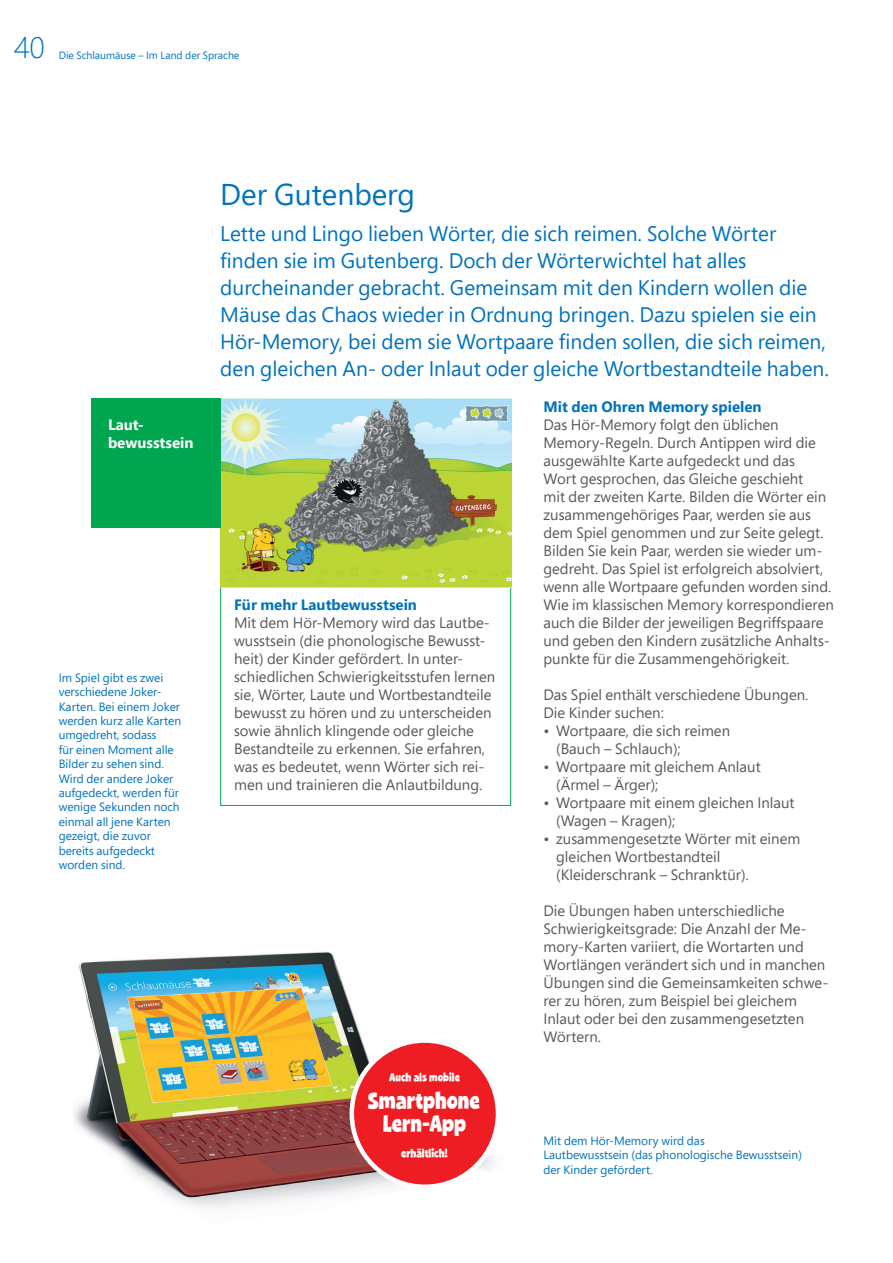
<style>
.page{position:relative;width:893px;height:1263px;background:#fff}
.page>*{position:absolute;margin:0;border:0;box-sizing:border-box;transform-origin:0 0}
.t1{font:30px/22.5px "House Holiday Sans";color:#fff;text-align:center}
.t2{font:30px "Segoe Pro";color:#0073bc}
.t3{font:300 30px "Segoe Pro";color:#0073bc}
.t4{font:21px/27px "Segoe Pro";color:#0073bc}
.t5{font:15px/18px "Segoe Pro";color:#57585a}
.t6{font:700 15px "Segoe Pro";color:#0073bc}
.t7{font:15px "House Holiday Sans";color:#fff}
.t8{font:700 15px/18px "Segoe Pro";color:#fff}
.t9{font:15px "Segoe Pro";color:#fff}
.t10{font:12px/14.4px "Segoe Pro";color:#0073bc}
.t11{font:10.5px "Segoe Pro";color:#0073bc}
</style>
<div class="page">
<div style="left:220px;top:586px;width:291px;height:220px;border:1px solid #00a54f"></div>
<img style="left:220px;top:399px;width:291px;height:188px">
<img style="left:74px;top:951px;width:420px;height:258px">
<div style="left:91px;top:399px;width:129px;height:129px;background:#00a54f"></div>
<div style="left:352px;top:1040px;width:146px;height:147px;background:#ee1d23;border-radius:50%"></div>
<div style="left:350px;top:1038px;width:150px;height:151px;border:4px solid #fff;border-radius:50%"></div>
<h1 class="t3" style="left:14px;top:27px;width:33px">40</h1>
<p class="t11" style="left:59px;top:48px;width:182px">Die Schlaumäuse – Im Land der Sprache</p>
<p class="t9" style="left:100px;top:414px;width:86px">Die Spielidee</p>
<p class="t8" style="left:108px;top:415px;width:87px">Laut&shy;bewusstsein</p>
<p class="t10" style="left:59px;top:670px;width:124px">Im Spiel gibt es zwei verschiedene Joker-<br>Karten. Bei einem Joker werden kurz alle Karten umgedreht, sodass<br>für einen Moment alle<br>Bilder zu sehen sind.<br>Wird der andere Joker aufgedeckt, werden für wenige Sekunden noch einmal all jene Karten gezeigt, die zuvor bereits aufgedeckt worden sind.</p>
<h1 class="t2" style="left:220px;top:173px;width:196px">Der Gutenberg</h1>
<p class="t4" style="left:220px;top:219px;width:610px">Lette und Lingo lieben Wörter, die sich reimen. Solche Wörter finden sie im Gutenberg. Doch der Wörterwichtel hat alles durcheinander gebracht. Gemeinsam mit den Kindern wollen die Mäuse das Chaos wieder in Ordnung bringen. Dazu spielen sie ein Hör-Memory, bei dem sie Wortpaare finden sollen, die sich reimen, den gleichen An- oder Inlaut oder gleiche Wortbestandteile haben.</p>
<p class="t6" style="left:543px;top:396px;width:220px">Mit den Ohren Memory spielen</p>
<p class="t5" style="left:543px;top:415px;width:292px">Das Hör-Memory folgt den üblichen Memory-Regeln. Durch Antippen wird die ausgewählte Karte aufgedeckt und das<br>Wort gesprochen, das Gleiche geschieht<br>mit der zweiten Karte. Bilden die Wörter ein zusammengehöriges Paar, werden sie aus dem Spiel genommen und zur Seite gelegt.<br>Bilden Sie kein Paar, werden sie wieder um&shy;gedreht. Das Spiel ist erfolgreich absolviert, wenn alle Wortpaare gefunden worden sind.<br>Wie im klassischen Memory korrespondieren auch die Bilder der jeweiligen Begriffspaare und geben den Kindern zusätzliche Anhalts&shy;punkte für die Zusammengehörigkeit.</p>
<p class="t5" style="left:543px;top:685px;width:267px">Das Spiel enthält verschiedene Übungen.<br>Die Kinder suchen:</p>
<p class="t5" style="left:556px;top:721px;width:175px;text-indent:-13px">• Wortpaare, die sich reimen (Bauch – Schlauch);</p>
<p class="t5" style="left:556px;top:757px;width:206px;text-indent:-13px">• Wortpaare mit gleichem Anlaut (Ärmel – Ärger);</p>
<p class="t5" style="left:556px;top:793px;width:240px;text-indent:-13px">• Wortpaare mit einem gleichen Inlaut (Wagen – Kragen);</p>
<p class="t5" style="left:556px;top:829px;width:246px;text-indent:-13px">• zusammengesetzte Wörter mit einem gleichen Wortbestandteil (Kleiderschrank – Schranktür).</p>
<p class="t5" style="left:543px;top:901px;width:286px">Die Übungen haben unterschiedliche Schwierigkeitsgrade: Die Anzahl der Me&shy;mory-Karten variiert, die Wortarten und Wortlängen verändert sich und in manchen Übungen sind die Gemeinsamkeiten schwe&shy;rer zu hören, zum Beispiel bei gleichem Inlaut oder bei den zusammengesetzten Wörtern.</p>
<p class="t6" style="left:234px;top:594px;width:184px">Für mehr Lautbewusstsein</p>
<p class="t5" style="left:234px;top:613px;width:263px">Mit dem Hör-Memory wird das Lautbe&shy;wusstsein (die phonologische Bewusst&shy;heit) der Kinder gefördert. In unter&shy;schiedlichen Schwierigkeitsstufen lernen sie, Wörter, Laute und Wortbestandteile bewusst zu hören und zu unterscheiden sowie ähnlich klingende oder gleiche Bestandteile zu erkennen. Sie erfahren, was es bedeutet, wenn Wörter sich rei&shy;men und trainieren die Anlautbildung.</p>
<p class="t7" style="left:389px;top:1070px;width:72px">Auch als mobile</p>
<h1 class="t1" style="left:368px;top:1089px;width:114px">Smartphone<br>Lern-App</h1>
<p class="t7" style="left:401px;top:1146px;width:48px">erhältlich!</p>
<p class="t10" style="left:543px;top:1133px;width:260px">Mit dem Hör-Memory wird das<br>Lautbewusstsein (das phonologische Bewusstsein) der Kinder gefördert.</p>
</div>
